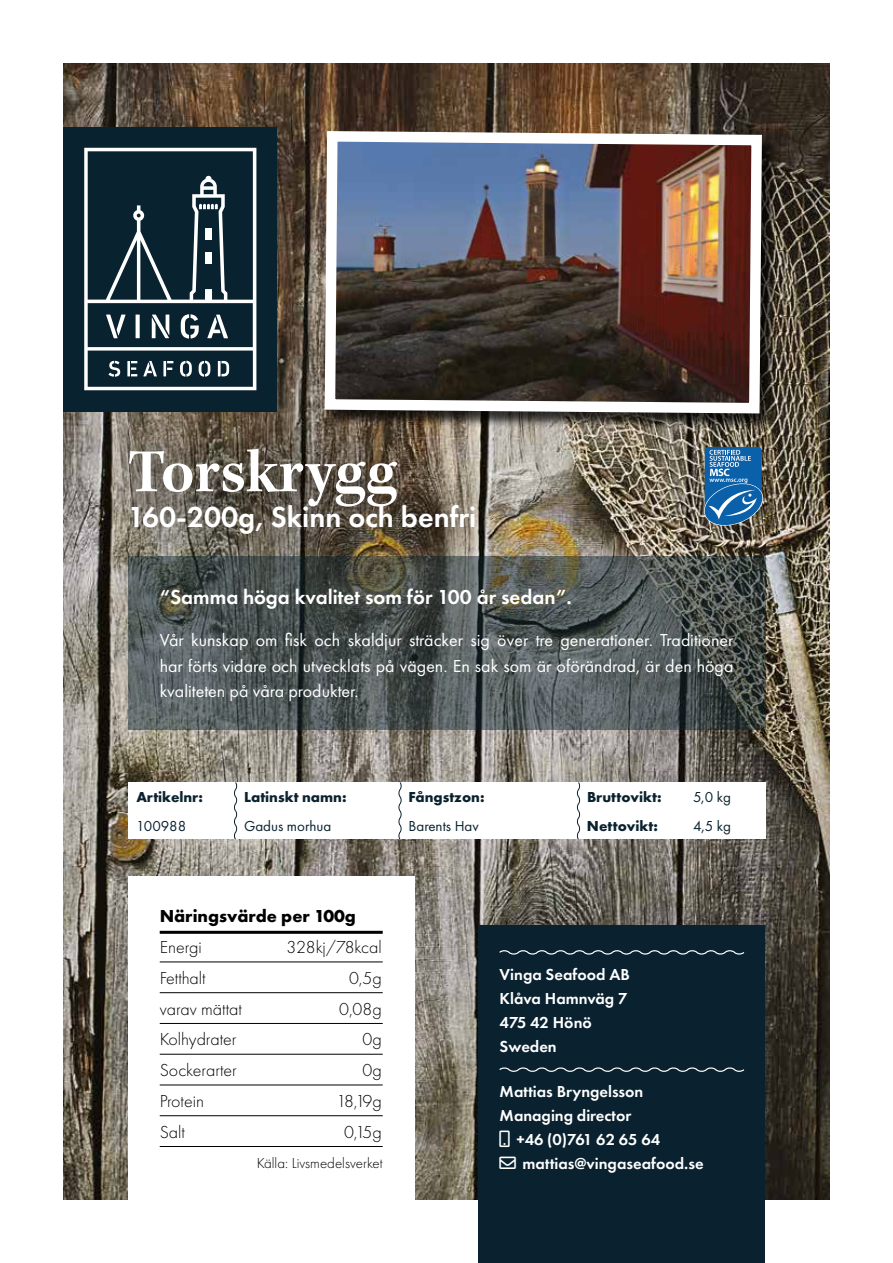
<style>
.page{position:relative;width:893px;height:1263px;background:#fff}
.page>*{position:absolute;margin:0;border:0;box-sizing:border-box;transform-origin:0 0}
.t1{font:600 63px "Kepler Std";letter-spacing:-.005em;color:#fff}
.t2{font:600 30px "Futura PT";color:#fff}
.t3{font:600 21px "Futura PT";color:#fff}
.t4{font:18px/25.5px "Futura PT";color:#fff;text-align:justify}
.t5{font:300 18px "Futura PT";color:#000}
.t6{font:700 18px "Futura PT";color:#000}
.t7{font:600 16.5px/24px "Futura PT";color:#fff}
.t8{font:700 15px "Futura PT";color:#0a222f}
.t9{font:15px "Futura PT";color:#0a222f}
.t10{font:300 15px "Futura PT";color:#000}
</style>
<div class="page">
<img style="left:64px;top:64px;width:765px;height:1135px">
<div style="left:64px;top:128px;width:213px;height:284px;background:#09222f"></div>
<svg style="left:84px;top:148px;width:172px;height:242px"></svg>
<div style="left:478px;top:925px;width:287px;height:338px;background:#0a222f"></div>
<svg style="left:499px;top:950px;width:246px;height:5px"></svg>
<svg style="left:499px;top:1067px;width:246px;height:5px"></svg>
<svg style="left:128px;top:556px;width:637px;height:173px;background:#4f5655"></svg>
<div style="left:128px;top:877px;width:287px;height:323px;background:#fff"></div>
<hr style="left:160px;top:931px;width:223px;height:3px;background:#000">
<hr style="left:160px;top:961px;width:223px;height:1px;background:#000">
<hr style="left:160px;top:992px;width:223px;height:1px;background:#000">
<hr style="left:160px;top:1023px;width:223px;height:1px;background:#000">
<hr style="left:160px;top:1054px;width:223px;height:1px;background:#000">
<hr style="left:160px;top:1084px;width:223px;height:1px;background:#000">
<hr style="left:160px;top:1115px;width:223px;height:1px;background:#000">
<hr style="left:160px;top:1146px;width:223px;height:1px;background:#000">
<svg style="left:90px;top:409px;width:425px;height:165px;background:#6a6357"></svg>
<div style="left:325px;top:132px;width:454px;height:298px;background:#000;opacity:.75"></div>
<img style="left:319px;top:126px;width:448px;height:293px">
<svg style="left:704px;top:447px;width:59px;height:79px;background:#3878ad"></svg>
<div style="left:128px;top:782px;width:637px;height:57px;background:#fff"></div>
<svg style="left:397px;top:781px;width:6px;height:59px"></svg>
<svg style="left:576px;top:781px;width:5px;height:59px"></svg>
<svg style="left:233px;top:781px;width:5px;height:59px"></svg>
<h1 class="t1" style="left:128px;top:436px;width:270px">Torskrygg</h1>
<h2 class="t2" style="left:128px;top:498px;width:350px">160-200g, Skinn och benfri</h2>
<p class="t3" style="left:160px;top:584px;width:414px">“Samma höga kvalitet som för 100 år sedan”.</p>
<p class="t4" style="left:160px;top:628px;width:575px">Vår kunskap om fisk och skaldjur sträcker sig över tre generationer. Traditioner har förts vidare och utvecklats på vägen. En sak som är oförändrad, är den höga kvaliteten på våra produkter.</p>
<p class="t8" style="left:136px;top:788px;width:68px">Artikelnr:</p>
<p class="t8" style="left:244px;top:788px;width:104px">Latinskt namn:</p>
<p class="t8" style="left:409px;top:788px;width:78px">Fångstzon:</p>
<p class="t8" style="left:587px;top:788px;width:76px">Bruttovikt:</p>
<p class="t9" style="left:693px;top:788px;width:39px">5,0 kg</p>
<p class="t9" style="left:136px;top:817px;width:51px">100988</p>
<p class="t9" style="left:244px;top:817px;width:89px">Gadus morhua</p>
<p class="t9" style="left:408px;top:817px;width:72px">Barents Hav</p>
<p class="t8" style="left:587px;top:816px;width:72px">Nettovikt:</p>
<p class="t9" style="left:693px;top:817px;width:40px">4,5 kg</p>
<p class="t6" style="left:160px;top:905px;width:198px">Näringsvärde per 100g</p>
<p class="t5" style="left:160px;top:937px;width:44px">Energi</p>
<p class="t5" style="left:287px;top:937px;width:97px">328kj/78kcal</p>
<p class="t5" style="left:160px;top:968px;width:47px">Fetthalt</p>
<p class="t5" style="left:349px;top:968px;width:34px">0,5g</p>
<p class="t5" style="left:160px;top:998px;width:84px">varav mättat</p>
<p class="t5" style="left:339px;top:998px;width:44px">0,08g</p>
<p class="t5" style="left:160px;top:1029px;width:78px">Kolhydrater</p>
<p class="t5" style="left:362px;top:1029px;width:21px">0g</p>
<p class="t5" style="left:160px;top:1060px;width:79px">Sockerarter</p>
<p class="t5" style="left:362px;top:1060px;width:21px">0g</p>
<p class="t5" style="left:160px;top:1091px;width:46px">Protein</p>
<p class="t5" style="left:336px;top:1091px;width:47px">18,19g</p>
<p class="t5" style="left:160px;top:1121px;width:27px">Salt</p>
<p class="t5" style="left:344px;top:1121px;width:39px">0,15g</p>
<p class="t10" style="left:257px;top:1155px;width:127px">Källa: Livsmedelsverket</p>
<p class="t7" style="left:500px;top:962px;width:132px">Vinga Seafood AB<br>Klåva Hamnväg 7<br>475 42 Hönö<br>Sweden</p>
<p class="t7" style="left:500px;top:1080px;width:145px">Mattias Bryngelsson</p>
<p class="t7" style="left:500px;top:1104px;width:133px">Managing director</p>
<p class="t7" style="left:516px;top:1128px;width:145px">+46 (0)761 62 65 64</p>
<p class="t7" style="left:500px;top:1152px;width:206px">→ mattias@vingaseafood.se</p>
</div>
